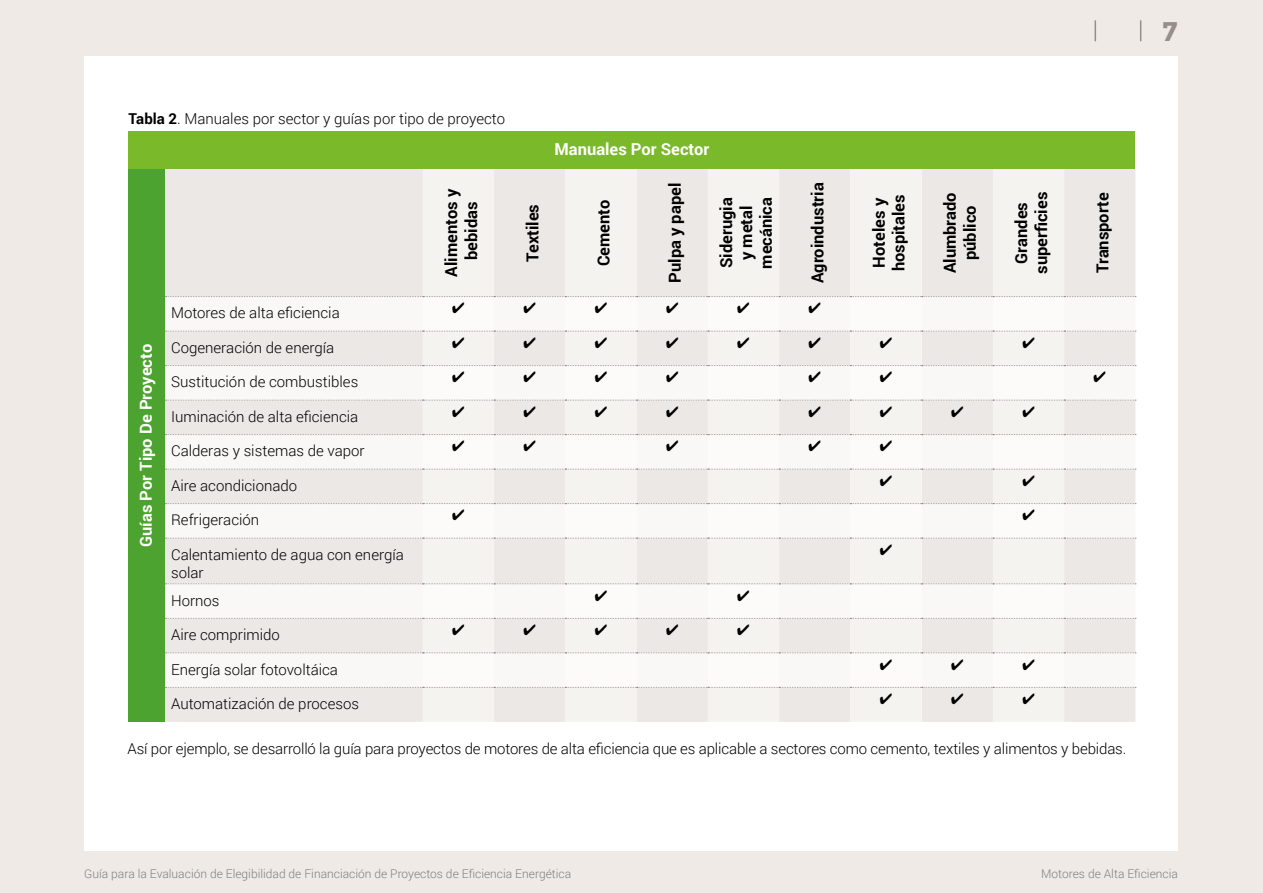
<style>
.page{position:relative;width:1263px;height:893px;background:#efeae6}
.page>*{position:absolute;margin:0;border:0;box-sizing:border-box;transform-origin:0 0}
.t1{font:700 27px "Montserrat";color:#968e8a}
.t2{font:700 16.5px/19.8px "Roboto";color:#000;text-align:center}
.t3{font:700 16.5px "Roboto";color:#fff}
.t4{font:300 15px/18px "Roboto";color:#000}
.t5{font:15px "MS Mincho";color:#000}
.t6{font:300 12px "Roboto";color:#808080}
.s1{font-weight:700}
</style>
<div class="page">
<div style="left:84px;top:56px;width:1094px;height:794px;background:#fff"></div>
<svg style="left:1140px;top:20px;width:1px;height:21px"></svg>
<hr style="left:1094px;top:20px;width:2px;height:21px;background:#968e8a">
<div style="left:128px;top:132px;width:1007px;height:37px;background:#7ab929"></div>
<div style="left:128px;top:169px;width:37px;height:553px;background:#4da32f"></div>
<div style="left:165px;top:169px;width:970px;height:553px;background:#ebe8e6"></div>
<svg style="left:423px;top:169px;width:641px;height:553px;fill:#f5f3f0"></svg>
<svg style="left:165px;top:297px;width:970px;height:390px"></svg>
<svg style="left:423px;top:297px;width:641px;height:390px"></svg>
<svg style="left:165px;top:296px;width:971px;height:1px"></svg>
<svg style="left:165px;top:331px;width:971px;height:1px"></svg>
<svg style="left:165px;top:365px;width:971px;height:1px"></svg>
<svg style="left:165px;top:400px;width:971px;height:1px"></svg>
<svg style="left:165px;top:434px;width:971px;height:1px"></svg>
<svg style="left:165px;top:469px;width:971px;height:1px"></svg>
<svg style="left:165px;top:503px;width:971px;height:1px"></svg>
<svg style="left:165px;top:538px;width:971px;height:1px"></svg>
<svg style="left:165px;top:583px;width:971px;height:1px"></svg>
<svg style="left:165px;top:618px;width:971px;height:1px"></svg>
<svg style="left:165px;top:652px;width:971px;height:1px"></svg>
<svg style="left:165px;top:687px;width:971px;height:1px"></svg>
<p class="t4" style="left:128px;top:109px;width:378px"><span class="s1">Tabla 2</span>. Manuales por sector y guías por tipo de proyecto</p>
<p class="t2" style="left:441px;top:277px;width:89px;rotate:-90deg">Alimentos y bebidas</p>
<p class="t3" style="left:554px;top:137px;width:156px">Manuales Por Sector</p>
<p class="t2" style="left:522px;top:262px;width:59px;rotate:-90deg">Textiles</p>
<p class="t2" style="left:593px;top:266px;width:68px;rotate:-90deg">Cemento</p>
<p class="t2" style="left:664px;top:283px;width:101px;rotate:-90deg">Pulpa y papel</p>
<p class="t2" style="left:716px;top:269px;width:73px;rotate:-90deg">Siderugia y metal mecánica</p>
<p class="t2" style="left:807px;top:283px;width:102px;rotate:-90deg">Agroindustria</p>
<p class="t2" style="left:868px;top:271px;width:79px;text-align:left;rotate:-90deg">Hoteles y hospitales</p>
<p class="t2" style="left:939px;top:273px;width:83px;rotate:-90deg">Alumbrado público</p>
<p class="t2" style="left:1011px;top:274px;width:83px;rotate:-90deg">Grandes superficies</p>
<p class="t2" style="left:1092px;top:273px;width:82px;rotate:-90deg">Transporte</p>
<p class="t3" style="left:134px;top:547px;width:204px;rotate:-90deg">Guías Por Tipo De Proyecto</p>
<p class="t4" style="left:171px;top:303px;width:170px">Motores de alta eficiencia</p>
<p class="t5" style="left:451px;top:300px;width:16px">✔</p>
<p class="t5" style="left:522px;top:300px;width:16px">✔</p>
<p class="t5" style="left:593px;top:300px;width:16px">✔</p>
<p class="t5" style="left:665px;top:300px;width:16px">✔</p>
<p class="t5" style="left:736px;top:300px;width:16px">✔</p>
<p class="t5" style="left:807px;top:300px;width:16px">✔</p>
<p class="t4" style="left:171px;top:338px;width:165px">Cogeneración de energía</p>
<p class="t5" style="left:451px;top:335px;width:16px">✔</p>
<p class="t5" style="left:522px;top:335px;width:16px">✔</p>
<p class="t5" style="left:593px;top:335px;width:16px">✔</p>
<p class="t5" style="left:665px;top:335px;width:16px">✔</p>
<p class="t5" style="left:736px;top:335px;width:16px">✔</p>
<p class="t5" style="left:807px;top:335px;width:16px">✔</p>
<p class="t5" style="left:878px;top:335px;width:16px">✔</p>
<p class="t5" style="left:1021px;top:335px;width:16px">✔</p>
<p class="t4" style="left:171px;top:372px;width:189px">Sustitución de combustibles</p>
<p class="t5" style="left:451px;top:369px;width:16px">✔</p>
<p class="t5" style="left:522px;top:369px;width:16px">✔</p>
<p class="t5" style="left:593px;top:369px;width:16px">✔</p>
<p class="t5" style="left:665px;top:369px;width:16px">✔</p>
<p class="t5" style="left:807px;top:369px;width:16px">✔</p>
<p class="t5" style="left:878px;top:369px;width:16px">✔</p>
<p class="t5" style="left:1092px;top:369px;width:16px">✔</p>
<p class="t4" style="left:171px;top:407px;width:189px">Iuminación de alta eficiencia</p>
<p class="t5" style="left:451px;top:404px;width:16px">✔</p>
<p class="t5" style="left:522px;top:404px;width:16px">✔</p>
<p class="t5" style="left:593px;top:404px;width:16px">✔</p>
<p class="t5" style="left:665px;top:404px;width:16px">✔</p>
<p class="t5" style="left:807px;top:404px;width:16px">✔</p>
<p class="t5" style="left:878px;top:404px;width:16px">✔</p>
<p class="t5" style="left:950px;top:404px;width:16px">✔</p>
<p class="t5" style="left:1021px;top:404px;width:16px">✔</p>
<p class="t4" style="left:171px;top:441px;width:195px">Calderas y sistemas de vapor</p>
<p class="t5" style="left:451px;top:438px;width:16px">✔</p>
<p class="t5" style="left:522px;top:438px;width:16px">✔</p>
<p class="t5" style="left:665px;top:438px;width:16px">✔</p>
<p class="t5" style="left:807px;top:438px;width:16px">✔</p>
<p class="t5" style="left:878px;top:438px;width:16px">✔</p>
<p class="t4" style="left:171px;top:476px;width:128px">Aire acondicionado</p>
<p class="t5" style="left:878px;top:473px;width:16px">✔</p>
<p class="t5" style="left:1021px;top:473px;width:16px">✔</p>
<p class="t4" style="left:171px;top:510px;width:90px">Refrigeración</p>
<p class="t5" style="left:451px;top:507px;width:16px">✔</p>
<p class="t5" style="left:1021px;top:507px;width:16px">✔</p>
<p class="t4" style="left:171px;top:545px;width:234px">Calentamiento de agua con energía solar</p>
<p class="t5" style="left:878px;top:542px;width:16px">✔</p>
<p class="t4" style="left:171px;top:591px;width:50px">Hornos</p>
<p class="t5" style="left:593px;top:588px;width:16px">✔</p>
<p class="t5" style="left:736px;top:588px;width:16px">✔</p>
<p class="t4" style="left:171px;top:625px;width:110px">Aire comprimido</p>
<p class="t5" style="left:451px;top:622px;width:16px">✔</p>
<p class="t5" style="left:522px;top:622px;width:16px">✔</p>
<p class="t5" style="left:593px;top:622px;width:16px">✔</p>
<p class="t5" style="left:665px;top:622px;width:16px">✔</p>
<p class="t5" style="left:736px;top:622px;width:16px">✔</p>
<p class="t4" style="left:171px;top:660px;width:168px">Energía solar fotovoltáica</p>
<p class="t5" style="left:878px;top:657px;width:16px">✔</p>
<p class="t5" style="left:950px;top:657px;width:16px">✔</p>
<p class="t5" style="left:1021px;top:657px;width:16px">✔</p>
<p class="t4" style="left:171px;top:694px;width:189px">Automatización de procesos</p>
<p class="t5" style="left:878px;top:691px;width:16px">✔</p>
<p class="t5" style="left:950px;top:691px;width:16px">✔</p>
<p class="t5" style="left:1021px;top:691px;width:16px">✔</p>
<p class="t4" style="left:128px;top:739px;width:1000px">Así por ejemplo, se desarrolló la guía para proyectos de motores de alta eficiencia que es aplicable a sectores como cemento, textiles y alimentos y bebidas.</p>
<h1 class="t1" style="left:1162px;top:16px;width:17px">7</h1>
<p class="t6" style="left:84px;top:866px;width:488px">Guía para la Evaluación de Elegibilidad de Financiación de Proyectos de Eficiencia Energética</p>
<p class="t6" style="left:1041px;top:866px;width:138px">Motores de Alta Eficiencia</p>
</div>
